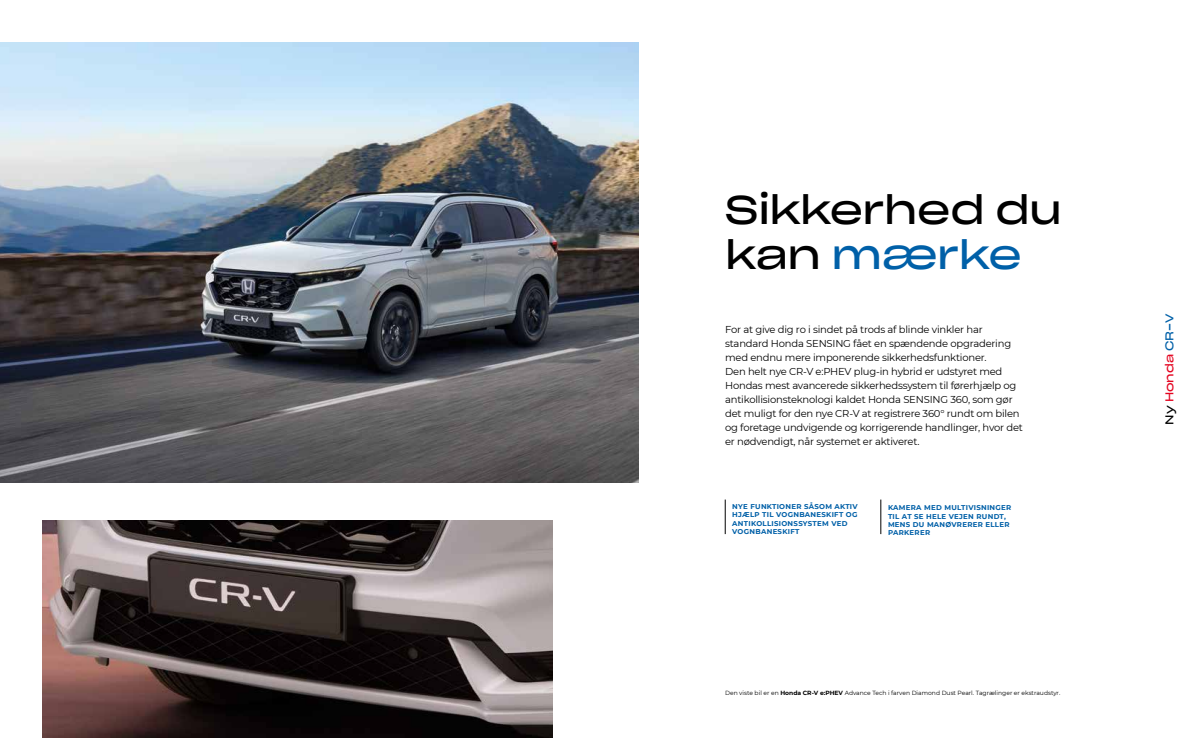
<style>
.page{position:relative;width:1191px;height:738px;background:#fff}
.page>*{position:absolute;margin:0;border:0;box-sizing:border-box;transform-origin:0 0}
.t1{font:39px/45px "Sharp Grotesk Book 25";letter-spacing:-.015em;color:#000}
.t2{font:11.1px "Sharp Grotesk Book 25";letter-spacing:-.005em;color:#e40521}
.t3{font:10px/14px "Montserrat";letter-spacing:-.02em;color:#000}
.t4{font:700 7px/8.4px "Montserrat";letter-spacing:.04em;color:#0060a8}
.t5{font:6px "Montserrat";color:#000}
.s1{color:#0060a8}
.s2{font-weight:700}
.s3{color:#000}
</style>
<div class="page">
<hr style="left:880px;top:499px;width:1px;height:34px;background:#000">
<hr style="left:725px;top:499px;width:1px;height:34px;background:#000">
<img style="left:0;top:43px;width:638px;height:439px">
<img style="left:43px;top:520px;width:510px;height:217px">
<h1 class="t1" style="left:725px;top:184px;width:338px">Sikkerhed du kan <span class="s1">mærke</span></h1>
<p class="t3" style="left:725px;top:322px;width:299px">For at give dig ro i sindet på trods af blinde vinkler har standard Honda SENSING fået en spændende opgradering med endnu mere imponerende sikkerhedsfunktioner.<br>Den helt nye CR-V e:PHEV plug-in hybrid er udstyret med Hondas mest avancerede sikkerhedssystem til førerhjælp og antikollisionsteknologi kaldet Honda SENSING 360, som gør det muligt for den nye CR-V at registrere 360° rundt om bilen og foretage undvigende og korrigerende handlinger, hvor det er nødvendigt, når systemet er aktiveret.</p>
<p class="t4" style="left:732px;top:501px;width:127px">NYE FUNKTIONER SÅSOM AKTIV<br>HJÆLP TIL VOGNBANESKIFT OG<br>ANTIKOLLISIONSSYSTEM VED<br>VOGNBANESKIFT</p>
<p class="t4" style="left:888px;top:502px;width:125px">KAMERA MED MULTIVISNINGER<br>TIL AT SE HELE VEJEN RUNDT,<br>MENS DU MANØVRERER ELLER<br>PARKERER</p>
<p class="t5" style="left:725px;top:688px;width:337px">Den viste bil er en <span class="s2">Honda CR-V e:PHEV</span> Advance Tech i farven Diamond Dust Pearl. Tagrælinger er ekstraudstyr.</p>
<p class="t2" style="left:1159px;top:424px;width:112px;rotate:-90deg"><span class="s3">Ny</span> Honda <span class="s1">CR-V</span></p>
</div>
